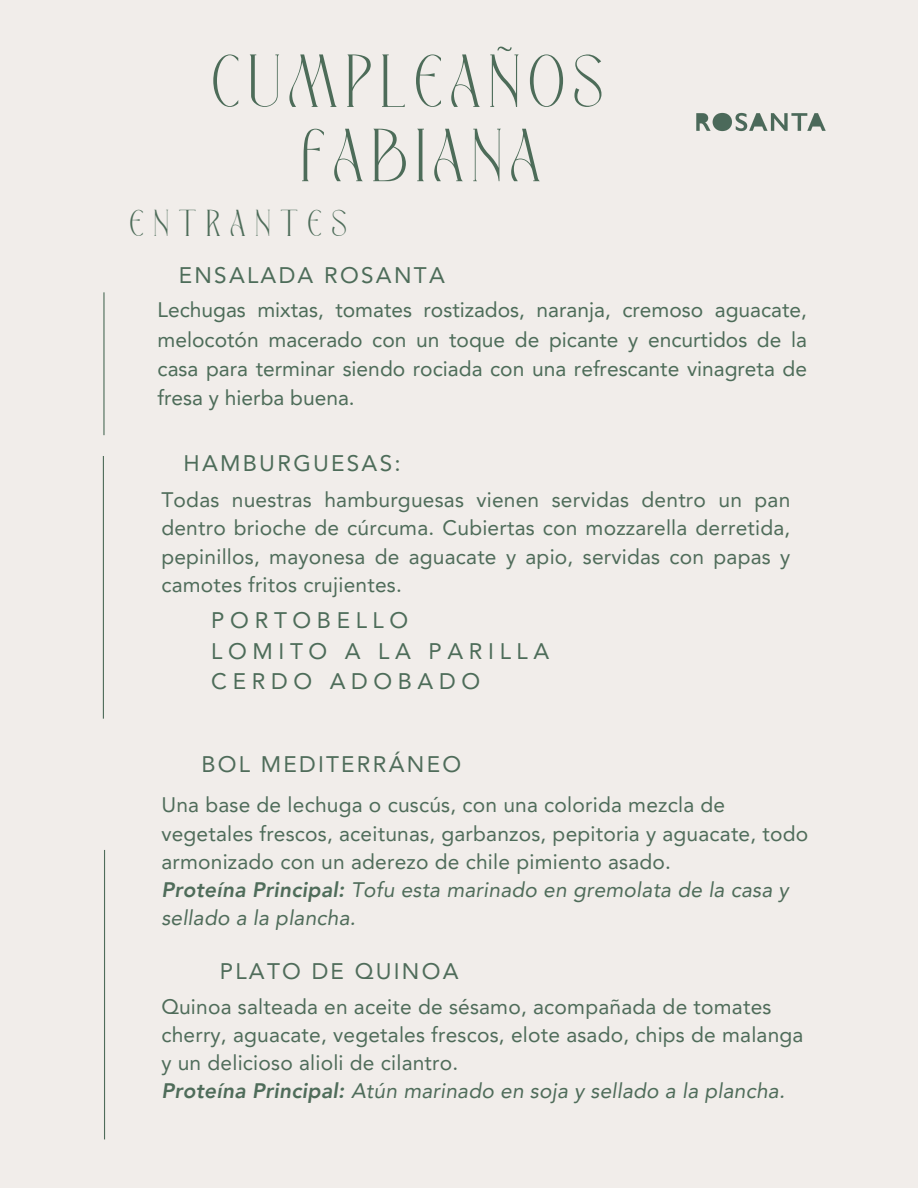
<style>
.page{position:relative;width:918px;height:1188px;background:#f1edea}
.page>*{position:absolute;margin:0;border:0;box-sizing:border-box;transform-origin:0 0}
.t1{font:700 75px/74.2px "Peskia";letter-spacing:.1em;color:#4d6c59;text-align:center}
.t2{font:700 37.5px "Peskia";letter-spacing:.25em;color:#4d6c59}
.t3{font:22.5px/30.3px "Avenir LT Pro";letter-spacing:.25em;color:#4d6c59}
.t4{font:22.5px "Avenir LT Pro";letter-spacing:.1em;color:#4d6c59}
.t5{font:22.5px "Avenir LT Pro";letter-spacing:.1em;color:#4f6c5a}
.t6{font:21px/28.2px "Avenir LT Pro";letter-spacing:.01em;color:#4f6c5a}
.t7{font:21px/29.4px "Avenir LT Pro";color:#4d6c59;text-align:justify}
.t8{font:italic 21px/28.2px "Avenir LT Pro";letter-spacing:.01em;color:#4f6c5a}
.s1{font-weight:800}
</style>
<div class="page">
<hr style="left:103px;top:292px;width:2px;height:143px;background:#4d6c59">
<img style="left:696px;top:112px;width:130px;height:20px">
<hr style="left:103px;top:456px;width:1px;height:263px;background:#4f6c5a">
<hr style="left:104px;top:850px;width:1px;height:289px;background:#4f6c5a">
<h1 class="t1" style="left:211px;top:47px;width:393px">CUMPLEAÑOS<br>FABIANA</h1>
<p class="t2" style="left:130px;top:203px;width:219px">ENTRANTES</p>
<h2 class="t4" style="left:179px;top:266px;width:267px">ENSALADA ROSANTA</h2>
<p class="t7" style="left:158px;top:297px;width:651px">Lechugas mixtas, tomates rostizados, naranja, cremoso aguacate, melocotón macerado con un toque de picante y encurtidos de la casa para terminar siendo rociada con una refrescante vinagreta de fresa y hierba buena.</p>
<p class="t4" style="left:184px;top:454px;width:219px">HAMBURGUESAS:</p>
<p class="t6" style="left:161px;top:488px;width:631px;text-align:justify">Todas nuestras hamburguesas vienen servidas dentro un pan dentro brioche de cúrcuma. Cubiertas con mozzarella derretida, pepinillos, mayonesa de aguacate y apio, servidas con papas y camotes fritos crujientes.</p>
<h3 class="t3" style="left:211px;top:607px;width:340px">PORTOBELLO<br>LOMITO A LA PARILLA<br>CERDO ADOBADO</h3>
<h3 class="t5" style="left:201px;top:755px;width:261px">BOL MEDITERRÁNEO</h3>
<p class="t6" style="left:161px;top:793px;width:649px">Una base de lechuga o cuscús, con una colorida mezcla de vegetales frescos, aceitunas, garbanzos, pepitoria y aguacate, todo armonizado con un aderezo de chile pimiento asado.</p>
<h3 class="t8" style="left:161px;top:877px;width:629px"><span class="s1">Proteína Principal:</span> Tofu esta marinado en gremolata de la casa y sellado a la plancha.</h3>
<p class="t5" style="left:220px;top:962px;width:240px">PLATO DE QUINOA</p>
<p class="t6" style="left:161px;top:994px;width:644px">Quinoa salteada en aceite de sésamo, acompañada de tomates cherry, aguacate, vegetales frescos, elote asado, chips de malanga y un delicioso alioli de cilantro.</p>
<h3 class="t8" style="left:161px;top:1079px;width:625px"><span class="s1">Proteína Principal:</span> Atún marinado en soja y sellado a la plancha.</h3>
</div>
